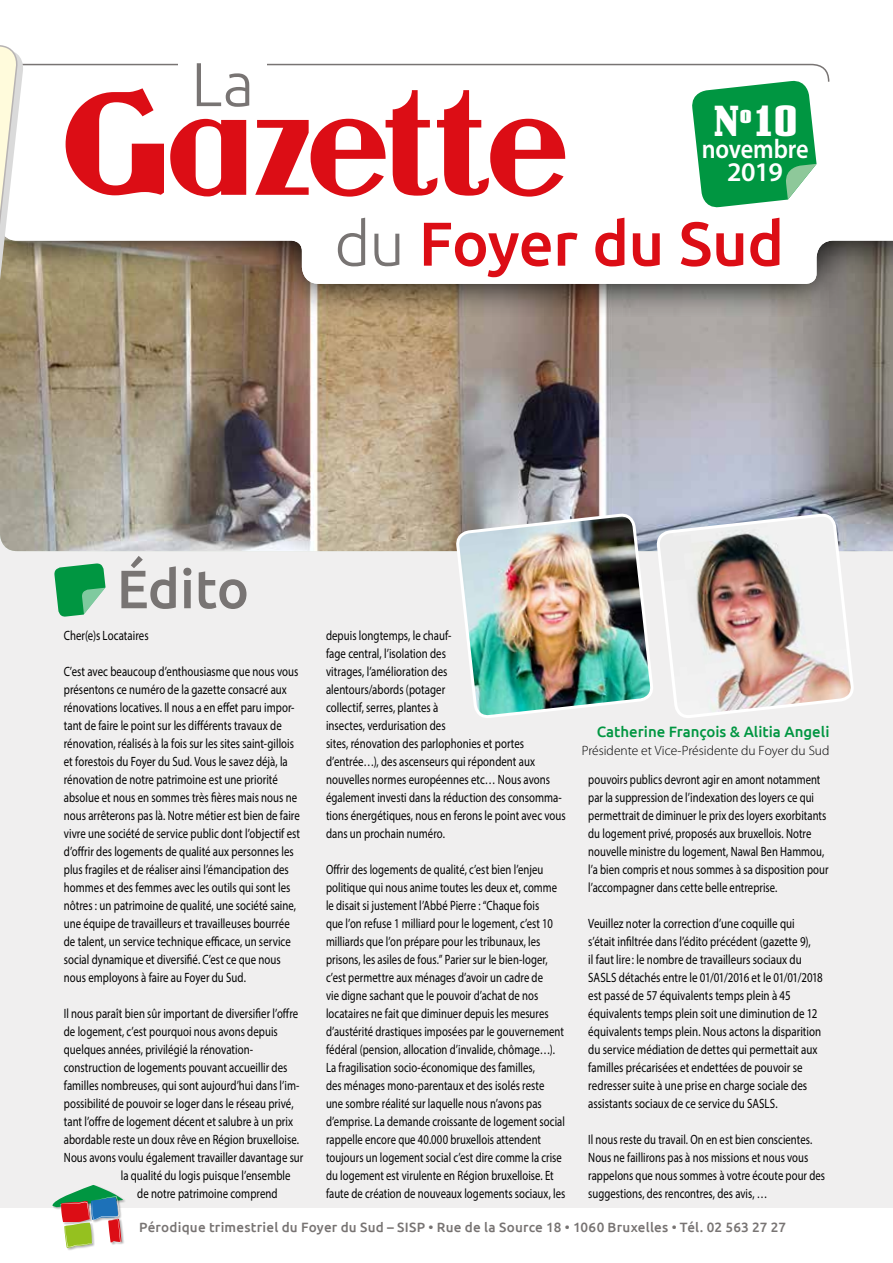
<style>
.page{position:relative;width:893px;height:1263px;background:#fff}
.page>*{position:absolute;margin:0;border:0;box-sizing:border-box;transform-origin:0 0}
.t1{font:139.35px "Guanine";letter-spacing:-.005em;color:#dc0d15}
.t2{font:500 61.8px "Ubuntu";letter-spacing:-.015em;color:#dc0d15}
.t3{font:300 61.8px "Ubuntu";color:#787473}
.t4{font:500 54px "Ubuntu";letter-spacing:-.005em;color:#787473}
.t5{font:39px "Bullpen Hv";color:#fff}
.t6{font:600 27px/22.5px "Myriad Pro";letter-spacing:-.015em;color:#fff;text-align:center;scale:.9 1}
.t7{font:500 15px "Ubuntu";color:#009641}
.t8{font:13.5px/18px "Myriad Pro";letter-spacing:.005em;color:#000;scale:.8 1}
.t9{font:13.5px/18px "Myriad Pro";letter-spacing:.005em;color:#000;scale:.79 1}
.t10{font:13.5px/18px "Myriad Pro";letter-spacing:.005em;color:#000;scale:.81 1}
.t11{font:500 13.5px "Ubuntu";letter-spacing:.015em;color:#787473}
.t12{font:300 13.5px "Myriad Pro";letter-spacing:-.005em;color:#000}
.s1{font-weight:300;color:#787473}
.s2{font-size:38.7px}
</style>
<div class="page">
<div style="left:0;top:532px;width:893px;height:676px;background:#f0efef"></div>
<svg style="left:52px;top:1185px;width:73px;height:65px"></svg>
<img style="left:830px;top:319px;width:63px;height:232px">
<svg style="left:830px;top:240px;width:63px;height:44px;background:#69655e"></svg>
<svg style="left:830px;top:514px;width:23px;height:188px"></svg>
<img style="left:0;top:45px;width:830px;height:673px">
<div style="left:179px;top:54px;width:88px;height:18px;background:#fff"></div>
<h2 class="t3" style="left:191px;top:47px;width:64px">La</h2>
<h1 class="t1" style="left:64px;top:62px;width:505px">Gazette</h1>
<h2 class="t2" style="left:334px;top:205px;width:451px"><span class="s1">du</span> Foyer du Sud</h2>
<h3 class="t5" style="left:713px;top:98px;width:87px"><span class="s2">N</span><sup>o</sup>10</h3>
<h3 class="t6" style="left:702px;top:137px;width:120px">novembre<br>2019</h3>
<h3 class="t4" style="left:117px;top:555px;width:134px">Édito</h3>
<p class="t8" style="left:64px;top:626px;width:108px">Cher(e)s Locataires</p>
<p class="t8" style="left:64px;top:662px;width:297px">C’est avec beaucoup d’enthousiasme que nous vous présentons ce numéro de la gazette consacré aux rénovations locatives. Il nous a en effet paru impor&shy;tant de faire le point sur les différents travaux de rénovation, réalisés à la fois sur les sites saint-gillois et forestois du Foyer du Sud. Vous le savez déjà, la rénovation de notre patrimoine est une priorité absolue et nous en sommes très fières mais nous ne nous arrêterons pas là. Notre métier est bien de faire vivre une société de service public dont l’objectif est d’offrir des logements de qualité aux personnes les plus fragiles et de réaliser ainsi l’émancipation des hommes et des femmes avec les outils qui sont les nôtres : un patrimoine de qualité, une société saine, une équipe de travailleurs et travailleuses bourrée de talent, un service technique efficace, un service social dynamique et diversifié. C’est ce que nous nous employons à faire au Foyer du Sud.</p>
<p class="t8" style="left:64px;top:1004px;width:295px">Il nous paraît bien sûr important de diversifier l’offre</p>
<p class="t8" style="left:64px;top:1022px;width:269px">de logement, c’est pourquoi nous avons depuis</p>
<p class="t8" style="left:64px;top:1040px;width:238px">quelques années, privilégié la rénovation-</p>
<p class="t8" style="left:64px;top:1058px;width:281px">construction de logements pouvant accueillir des</p>
<p class="t8" style="left:64px;top:1076px;width:296px">familles nombreuses, qui sont aujourd’hui dans l’im-</p>
<p class="t8" style="left:64px;top:1094px;width:289px">possibilité de pouvoir se loger dans le réseau privé,</p>
<p class="t8" style="left:64px;top:1112px;width:288px">tant l’offre de logement décent et salubre à un prix</p>
<p class="t8" style="left:64px;top:1130px;width:296px">abordable reste un doux rêve en Région bruxelloise.</p>
<p class="t8" style="left:64px;top:1148px;width:301px">Nous avons voulu également travailler davantage sur</p>
<p class="t8" style="left:121px;top:1166px;width:214px">la qualité du logis puisque l’ensemble</p>
<p class="t8" style="left:137px;top:1184px;width:177px">de notre patrimoine comprend</p>
<p class="t8" style="left:326px;top:626px;width:301px">depuis longtemps, le chauf-<br>fage central, l’isolation des<br>vitrages, l’amélioration des<br>alentours/abords (potager<br>collectif, serres, plantes à<br>insectes, verdurisation des<br>sites, rénovation des parlophonies et portes d’entrée…), des ascenseurs qui répondent aux nouvelles normes européennes etc… Nous avons également investi dans la réduction des consomma&shy;tions énergétiques, nous en ferons le point avec vous dans un prochain numéro.</p>
<p class="t9" style="left:326px;top:860px;width:304px">Offrir des logements de qualité, c’est bien l’enjeu politique qui nous anime toutes les deux et, comme le disait si justement l’Abbé Pierre : “Chaque fois<br>que l’on refuse 1 milliard pour le logement, c’est 10 milliards que l’on prépare pour les tribunaux, les prisons, les asiles de fous.” Parier sur le bien-loger, c’est permettre aux ménages d’avoir un cadre de<br>vie digne sachant que le pouvoir d’achat de nos locataires ne fait que diminuer depuis les mesures d’austérité drastiques imposées par le gouvernement fédéral (pension, allocation d’invalide, chômage…).<br>La fragilisation socio-économique des familles,<br>des ménages mono-parentaux et des isolés reste<br>une sombre réalité sur laquelle nous n’avons pas d’emprise. La demande croissante de logement social rappelle encore que 40.000 bruxellois attendent toujours un logement social c’est dire comme la crise du logement est virulente en Région bruxelloise. Et faute de création de nouveaux logements sociaux, les</p>
<p class="t7" style="left:597px;top:722px;width:234px">Catherine François &amp; Alitia Angeli</p>
<p class="t12" style="left:582px;top:743px;width:249px">Présidente et Vice-Présidente du Foyer du Sud</p>
<p class="t9" style="left:588px;top:770px;width:306px">pouvoirs publics devront agir en amont notamment par la suppression de l’indexation des loyers ce qui permettrait de diminuer le prix des loyers exorbitants du logement privé, proposés aux bruxellois. Notre nouvelle ministre du logement, Nawal Ben Hammou, l’a bien compris et nous sommes à sa disposition pour l’accompagner dans cette belle entreprise.</p>
<p class="t10" style="left:588px;top:914px;width:291px">Veuillez noter la correction d’une coquille qui s’était infiltrée dans l’édito précédent (gazette 9),<br>il faut lire: le nombre de travailleurs sociaux du SASLS détachés entre le 01/01/2016 et le 01/01/2018 est passé de 57 équivalents temps plein à 45 équivalents temps plein soit une diminution de 12 équivalents temps plein. Nous actons la disparition du service médiation de dettes qui permettait aux familles précarisées et endettées de pouvoir se redresser suite à une prise en charge sociale des assistants sociaux de ce service du SASLS.</p>
<p class="t9" style="left:588px;top:1130px;width:301px">Il nous reste du travail. On en est bien conscientes.<br>Nous ne faillirons pas à nos missions et nous vous rappelons que nous sommes à votre écoute pour des suggestions, des rencontres, des avis, …</p>
<p class="t11" style="left:139px;top:1219px;width:649px">Pérodique trimestriel du Foyer du Sud – SISP • Rue de la Source 18 • 1060 Bruxelles • Tél. 02 563 27 27</p>
</div>
